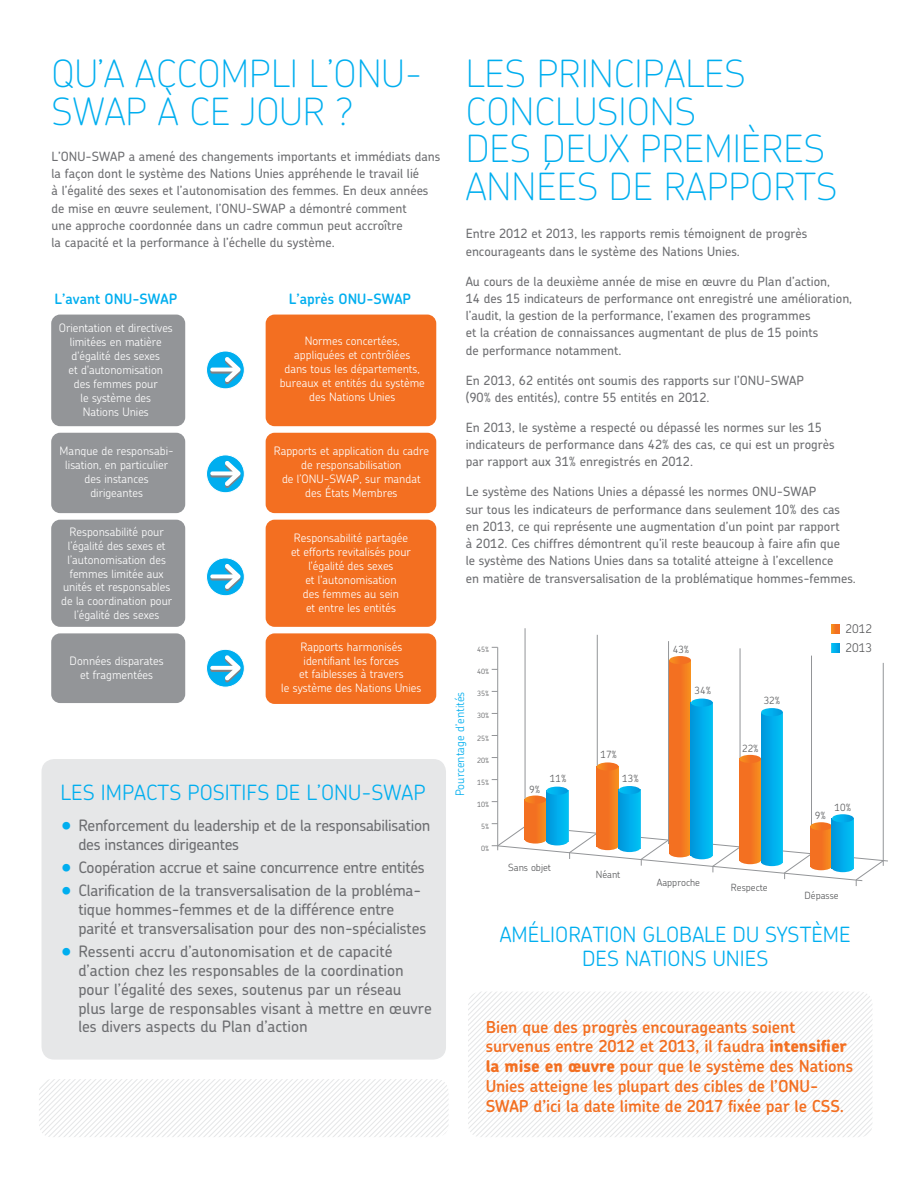
<style>
.page{position:relative;width:906px;height:1188px;background:#fff}
.page>*{position:absolute;margin:0;border:0;box-sizing:border-box;transform-origin:0 0}
.t1{font:100 37.5px/37.5px "Chevin";color:#00aeef}
.t2{font:300 21px/24px "Chevin";color:#00aeef;text-align:center}
.t3{font:600 16.5px/19.8px "Chevin";letter-spacing:-.005em;color:#f36f21}
.t4{font:500 15.75px/18.9px "Chevin";letter-spacing:-.01em;color:#6d6e71}
.t5{font:600 14.25px "Chevin";color:#00aeef}
.t6{font:500 12.75px/17.2px "Chevin";color:#6d6e71}
.t7{font:300 11.85px/18.8px "Chevin";color:#58595b}
.t8{font:300 11.7px "Chevin";color:#00aeef}
.t9{font:300 11.55px/14px "Chevin";color:#fff;text-align:center}
.t10{font:300 9.9px "Chevin";color:#58595b}
.t11{font:300 7.2px "Chevin";color:#58595b}
.s1{font-weight:800}
</style>
<div class="page">
<hr style="left:905px;top:838px;width:1px;height:350px;background:#f36f21">
<div style="left:51px;top:315px;width:134px;height:111px;background:#939598;border-radius:9px"></div>
<div style="left:266px;top:315px;width:170px;height:111px;background:#f36f21;border-radius:9px"></div>
<svg style="left:206px;top:351px;width:38px;height:38px"></svg>
<div style="left:206px;top:351px;width:39px;height:38px;border:1px solid #fff;border-radius:50%"></div>
<svg style="left:210px;top:357px;width:30px;height:27px"></svg>
<div style="left:51px;top:433px;width:134px;height:80px;background:#939598;border-radius:9px"></div>
<div style="left:266px;top:433px;width:170px;height:80px;background:#f36f21;border-radius:9px"></div>
<svg style="left:206px;top:455px;width:38px;height:38px"></svg>
<div style="left:206px;top:454px;width:39px;height:39px;border:1px solid #fff;border-radius:50%"></div>
<svg style="left:210px;top:461px;width:30px;height:27px"></svg>
<div style="left:51px;top:520px;width:134px;height:107px;background:#939598;border-radius:9px"></div>
<div style="left:266px;top:520px;width:170px;height:107px;background:#f36f21;border-radius:9px"></div>
<svg style="left:206px;top:558px;width:38px;height:38px"></svg>
<div style="left:206px;top:557px;width:39px;height:39px;border:1px solid #fff;border-radius:50%"></div>
<svg style="left:210px;top:564px;width:30px;height:27px"></svg>
<div style="left:51px;top:633px;width:134px;height:70px;background:#939598;border-radius:9px"></div>
<div style="left:266px;top:633px;width:170px;height:71px;background:#f36f21;border-radius:9px"></div>
<svg style="left:206px;top:649px;width:38px;height:38px"></svg>
<div style="left:206px;top:649px;width:39px;height:39px;border:1px solid #fff;border-radius:50%"></div>
<svg style="left:210px;top:655px;width:30px;height:28px"></svg>
<div style="left:42px;top:759px;width:404px;height:301px;background:#e6e7e8;border-radius:13px"></div>
<svg style="left:468px;top:992px;width:404px;height:145px"></svg>
<svg style="left:39px;top:1079px;width:409px;height:58px"></svg>
<hr style="left:497px;top:647px;width:1px;height:203px;background:#939598">
<hr style="left:525px;top:628px;width:1px;height:202px;background:#939598">
<hr style="left:597px;top:635px;width:1px;height:203px;background:#939598">
<hr style="left:668px;top:641px;width:1px;height:203px;background:#939598">
<hr style="left:740px;top:648px;width:1px;height:203px;background:#939598">
<hr style="left:811px;top:656px;width:1px;height:203px;background:#939598">
<hr style="left:883px;top:663px;width:1px;height:203px;background:#939598">
<div style="left:524px;top:799px;width:22px;height:40px;background:linear-gradient(to right,#f26722,#f6861f)"></div>
<div style="left:546px;top:791px;width:22px;height:50px;background:linear-gradient(to right,#0095dd,#00bff5)"></div>
<svg style="left:524px;top:787px;width:44px;height:17px"></svg>
<svg style="left:597px;top:771px;width:21px;height:43px"></svg>
<svg style="left:597px;top:762px;width:21px;height:9px"></svg>
<div style="left:618px;top:790px;width:22px;height:58px;background:linear-gradient(to right,#0095dc,#00bff5)"></div>
<svg style="left:618px;top:786px;width:22px;height:8px"></svg>
<div style="left:669px;top:660px;width:22px;height:193px;background:linear-gradient(to right,#f26622,#f6871f)"></div>
<svg style="left:669px;top:656px;width:22px;height:8px"></svg>
<svg style="left:691px;top:707px;width:21px;height:107px;background:#00abe9"></svg>
<svg style="left:691px;top:699px;width:21px;height:8px"></svg>
<div style="left:739px;top:759px;width:22px;height:101px;background:linear-gradient(to right,#f26622,#f6871f)"></div>
<svg style="left:739px;top:755px;width:22px;height:8px"></svg>
<svg style="left:761px;top:716px;width:21px;height:98px;background:#00aae8"></svg>
<svg style="left:761px;top:708px;width:21px;height:8px"></svg>
<svg style="left:492px;top:814px;width:396px;height:72px"></svg>
<svg style="left:831px;top:625px;width:8px;height:8px"></svg>
<svg style="left:831px;top:644px;width:8px;height:8px"></svg>
<h1 class="t1" style="left:52px;top:54px;width:372px">QU’A ACCOMPLI L’ONU-<br>SWAP À CE JOUR ?</h1>
<p class="t6" style="left:52px;top:147px;width:390px">L’ONU-SWAP a amené des changements importants et immédiats dans la façon dont le système des Nations Unies appréhende le travail lié<br>à l’égalité des sexes et l’autonomisation des femmes. En deux années de mise en œuvre seulement, l’ONU-SWAP a démontré comment<br>une approche coordonnée dans un cadre commun peut accroître<br>la capacité et la performance à l’échelle du système.</p>
<p class="t5" style="left:55px;top:289px;width:124px">L’avant ONU-SWAP</p>
<p class="t5" style="left:289px;top:289px;width:124px">L’après ONU-SWAP</p>
<p class="t9" style="left:59px;top:321px;width:116px">Orientation et directives limitées en matière d'égalité des sexes<br>et d'autonomisation<br>des femmes pour<br>le système des<br>Nations Unies</p>
<p class="t9" style="left:60px;top:444px;width:116px">Manque de responsabi&shy;lisation, en particulier des instances dirigeantes</p>
<p class="t9" style="left:61px;top:524px;width:113px">Responsabilité pour l’égalité des sexes et l’autonomisation des femmes limitée aux unités et responsables de la coordination pour l’égalité des sexes</p>
<p class="t9" style="left:70px;top:654px;width:96px">Données disparates et fragmentées</p>
<p class="t9" style="left:280px;top:334px;width:147px">Normes concertées, appliquées et contrôlées<br>dans tous les départements, bureaux et entités du système des Nations Unies</p>
<p class="t9" style="left:274px;top:444px;width:157px">Rapports et application du cadre de responsabilisation<br>de l’ONU-SWAP, sur mandat des États Membres</p>
<p class="t9" style="left:291px;top:531px;width:121px">Responsabilité partagée et efforts revitalisés pour l'égalité des sexes<br>et l'autonomisation<br>des femmes au sein<br>et entre les entités</p>
<p class="t9" style="left:281px;top:640px;width:142px">Rapports harmonisés identifiant les forces<br>et faiblesses à travers<br>le système des Nations Unies</p>
<h2 class="t2" style="left:60px;top:780px;width:367px">LES IMPACTS POSITIFS DE L’ONU-SWAP</h2>
<p class="t4" style="left:78px;top:815px;width:353px">Renforcement du leadership et de la responsabilisation des instances dirigeantes</p>
<p class="t4" style="left:78px;top:855px;width:348px;line-height:23.1px">Coopération accrue et saine concurrence entre entités<br>Clarification de la transversalisation de la probléma-</p>
<p class="t4" style="left:78px;top:899px;width:349px">tique hommes-femmes et de la différence entre parité et transversalisation pour des non-spécialistes</p>
<p class="t4" style="left:78px;top:941px;width:355px">Ressenti accru d’autonomisation et de capacité d’action chez les responsables de la coordination pour l’égalité des sexes, soutenus par un réseau plus large de responsables visant à mettre en œuvre les divers aspects du Plan d’action</p>
<h1 class="t1" style="left:466px;top:54px;width:373px">LES PRINCIPALES<br>CONCLUSIONS<br>DES DEUX PREMIÈRES<br>ANNÉES DE RAPPORTS</h1>
<p class="t6" style="left:466px;top:225px;width:343px">Entre 2012 et 2013, les rapports remis témoignent de progrès encourageants dans le système des Nations Unies.</p>
<p class="t6" style="left:466px;top:272px;width:388px">Au cours de la deuxième année de mise en œuvre du Plan d’action,<br>14 des 15 indicateurs de performance ont enregistré une amélioration, l’audit, la gestion de la performance, l’examen des programmes<br>et la création de connaissances augmentant de plus de 15 points<br>de performance notamment.</p>
<p class="t6" style="left:466px;top:371px;width:340px">En 2013, 62 entités ont soumis des rapports sur l’ONU-SWAP (90% des entités), contre 55 entités en 2012.</p>
<p class="t6" style="left:466px;top:418px;width:370px">En 2013, le système a respecté ou dépassé les normes sur les 15 indicateurs de performance dans 42% des cas, ce qui est un progrès par rapport aux 31% enregistrés en 2012.</p>
<p class="t6" style="left:466px;top:483px;width:392px">Le système des Nations Unies a dépassé les normes ONU-SWAP<br>sur tous les indicateurs de performance dans seulement 10% des cas en 2013, ce qui représente une augmentation d’un point par rapport<br>à 2012. Ces chiffres démontrent qu’il reste beaucoup à faire afin que<br>le système des Nations Unies dans sa totalité atteigne à l’excellence<br>en matière de transversalisation de la problématique hommes-femmes.</p>
<p class="t8" style="left:452px;top:796px;width:106px;rotate:-90deg">Pourcentage d’entités</p>
<p class="t11" style="left:477px;top:645px;width:14px">45%</p>
<p class="t11" style="left:477px;top:667px;width:14px">40%</p>
<p class="t11" style="left:477px;top:689px;width:14px">35%</p>
<p class="t11" style="left:477px;top:711px;width:14px">30%</p>
<p class="t11" style="left:477px;top:733px;width:14px">25%</p>
<p class="t11" style="left:477px;top:755px;width:14px">20%</p>
<p class="t11" style="left:477px;top:777px;width:14px">15%</p>
<p class="t11" style="left:477px;top:799px;width:14px">10%</p>
<p class="t11" style="left:481px;top:821px;width:10px">5%</p>
<p class="t11" style="left:481px;top:844px;width:10px">0%</p>
<p class="t10" style="left:529px;top:783px;width:13px">9%</p>
<p class="t10" style="left:550px;top:772px;width:18px">11%</p>
<p class="t10" style="left:508px;top:861px;width:44px">Sans objet</p>
<p class="t10" style="left:600px;top:748px;width:18px">17%</p>
<p class="t10" style="left:622px;top:772px;width:18px">13%</p>
<p class="t10" style="left:673px;top:643px;width:18px">43%</p>
<p class="t10" style="left:694px;top:684px;width:18px">34%</p>
<p class="t10" style="left:763px;top:694px;width:18px">32%</p>
<p class="t10" style="left:742px;top:742px;width:18px">22%</p>
<p class="t10" style="left:596px;top:869px;width:26px">Néant</p>
<p class="t10" style="left:657px;top:876px;width:45px">Aapproche</p>
<p class="t10" style="left:731px;top:881px;width:38px">Respecte</p>
<p class="t7" style="left:845px;top:620px;width:28px">2012<br>2013</p>
<p class="t10" style="left:815px;top:809px;width:13px">9%</p>
<p class="t10" style="left:834px;top:801px;width:18px">10%</p>
<p class="t10" style="left:804px;top:889px;width:36px">Dépasse</p>
<h2 class="t2" style="left:500px;top:922px;width:352px">AMÉLIORATION GLOBALE DU SYSTÈME<br>DES NATIONS UNIES</h2>
<p class="t3" style="left:485px;top:1016px;width:369px">Bien que des progrès encourageants soient survenus entre 2012 et 2013, il faudra <span class="s1">intensifier la mise en œuvre</span> pour que le système des Nations Unies atteigne les plupart des cibles de l’ONU-SWAP d’ici la date limite de 2017 fixée par le CSS.</p>
</div>
